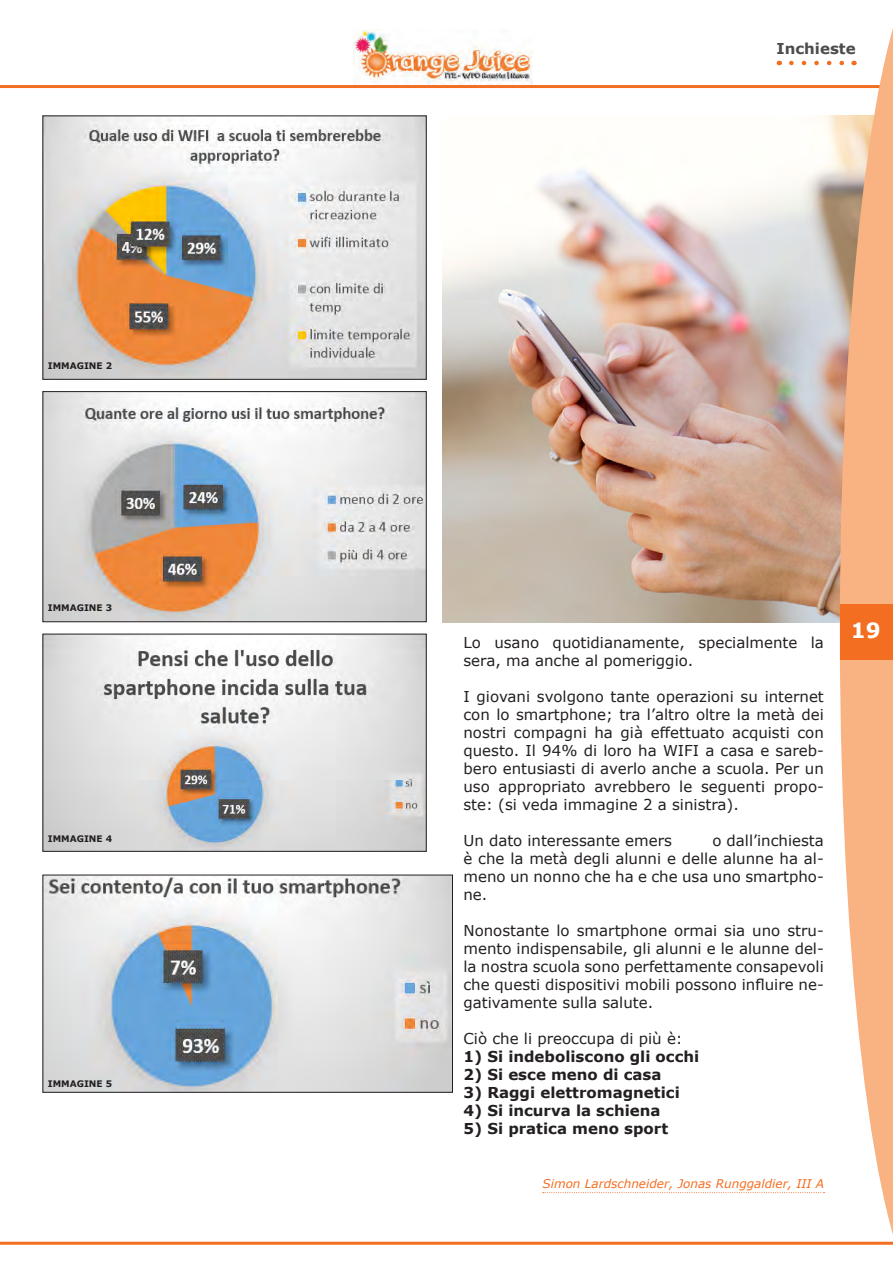
<style>
.page{position:relative;width:893px;height:1263px;background:#fff}
.page>*{position:absolute;margin:0;border:0;box-sizing:border-box;transform-origin:0 0}
.t1{font:700 21px "Verdana";color:#fff}
.Testo_articoli_ITALI{font:15px/18px "Verdana";color:#231f20;text-align:justify}
.Testo_articoli_ITALI-2{font:700 15px "Verdana";color:#231f20}
.Occhiello{font:700 15px "Verdana";color:#4b4c4d}
.Autor{font:italic 12px "Verdana";color:#f36e21}
.Didascalia{font:700 9px "Verdana";color:#231f20}
</style>
<div class="page">
<img style="left:354px;top:30px;width:178px;height:55px">
<hr style="left:0;top:85px;width:893px;height:3px;background:#f36e21">
<hr style="left:0;top:1242px;width:893px;height:3px;background:#f36e21">
<img style="left:442px;top:116px;width:398px;height:506px">
<svg style="left:840px;top:28px;width:53px;height:1217px;fill:#f9b281"></svg>
<div style="left:840px;top:604px;width:53px;height:55px;background:#f36e21"></div>
<svg style="left:543px;top:1192px;width:281px;height:1px"></svg>
<img style="left:45px;top:117px;width:380px;height:261px">
<div style="left:43px;top:115px;width:384px;height:265px;border:1px solid #231f20"></div>
<img style="left:45px;top:393px;width:380px;height:227px">
<div style="left:43px;top:391px;width:384px;height:231px;border:1px solid #231f20"></div>
<img style="left:45px;top:636px;width:380px;height:214px">
<div style="left:43px;top:634px;width:384px;height:218px;border:1px solid #231f20"></div>
<img style="left:45px;top:877px;width:406px;height:214px">
<div style="left:43px;top:875px;width:410px;height:218px;border:1px solid #231f20"></div>
<svg style="left:791px;top:61px;width:56px;height:4px"></svg>
<p class="Didascalia" style="left:48px;top:360px;width:66px">IMMAGINE 2</p>
<p class="Didascalia" style="left:48px;top:601px;width:66px">IMMAGINE 3</p>
<p class="Didascalia" style="left:48px;top:832px;width:66px">IMMAGINE 4</p>
<p class="Didascalia" style="left:48px;top:1077px;width:66px">IMMAGINE 5</p>
<p class="Occhiello" style="left:777px;top:38px;width:81px">Inchieste</p>
<p class="Testo_articoli_ITALI" style="left:463px;top:633px;width:362px">Lo usano quotidianamente, specialmente la sera, ma anche al pomeriggio.</p>
<p class="Testo_articoli_ITALI" style="left:463px;top:687px;width:362px">I giovani svolgono tante operazioni su internet con lo smartphone; tra l’altro oltre la metà dei nostri compagni ha già effettuato acquisti con questo. Il 94% di loro ha WIFI a casa e sareb&shy;bero entusiasti di averlo anche a scuola. Per un uso appropriato avrebbero le seguenti propo&shy;ste: (si veda immagine 2 a sinistra).</p>
<p class="Testo_articoli_ITALI" style="left:463px;top:831px;width:210px">Un dato interessante emers</p>
<p class="Testo_articoli_ITALI" style="left:463px;top:831px;width:362px;text-indent:249px">o dall’inchiesta è che la metà degli alunni e delle alunne ha al&shy;meno un nonno che ha e che usa uno smartpho&shy;ne.</p>
<p class="Testo_articoli_ITALI" style="left:463px;top:921px;width:362px">Nonostante lo smartphone ormai sia uno stru&shy;mento indispensabile, gli alunni e le alunne del&shy;la nostra scuola sono perfettamente consapevoli che questi dispositivi mobili possono influire ne&shy;gativamente sulla salute.</p>
<p class="Testo_articoli_ITALI" style="left:463px;top:1029px;width:221px">Ciò che li preoccupa di più è:</p>
<p class="Testo_articoli_ITALI-2" style="left:463px;top:1046px;width:237px">1) Si indeboliscono gli occhi</p>
<p class="Testo_articoli_ITALI-2" style="left:463px;top:1064px;width:200px">2) Si esce meno di casa</p>
<p class="Testo_articoli_ITALI-2" style="left:463px;top:1082px;width:218px">3) Raggi elettromagnetici</p>
<p class="Testo_articoli_ITALI-2" style="left:463px;top:1100px;width:198px">4) Si incurva la schiena</p>
<p class="Testo_articoli_ITALI-2" style="left:463px;top:1118px;width:206px">5) Si pratica meno sport</p>
<p class="Autor" style="left:542px;top:1175px;width:283px">Simon Lardschneider, Jonas Runggaldier, III A</p>
<p class="t1" style="left:851px;top:616px;width:31px">19</p>
</div>
